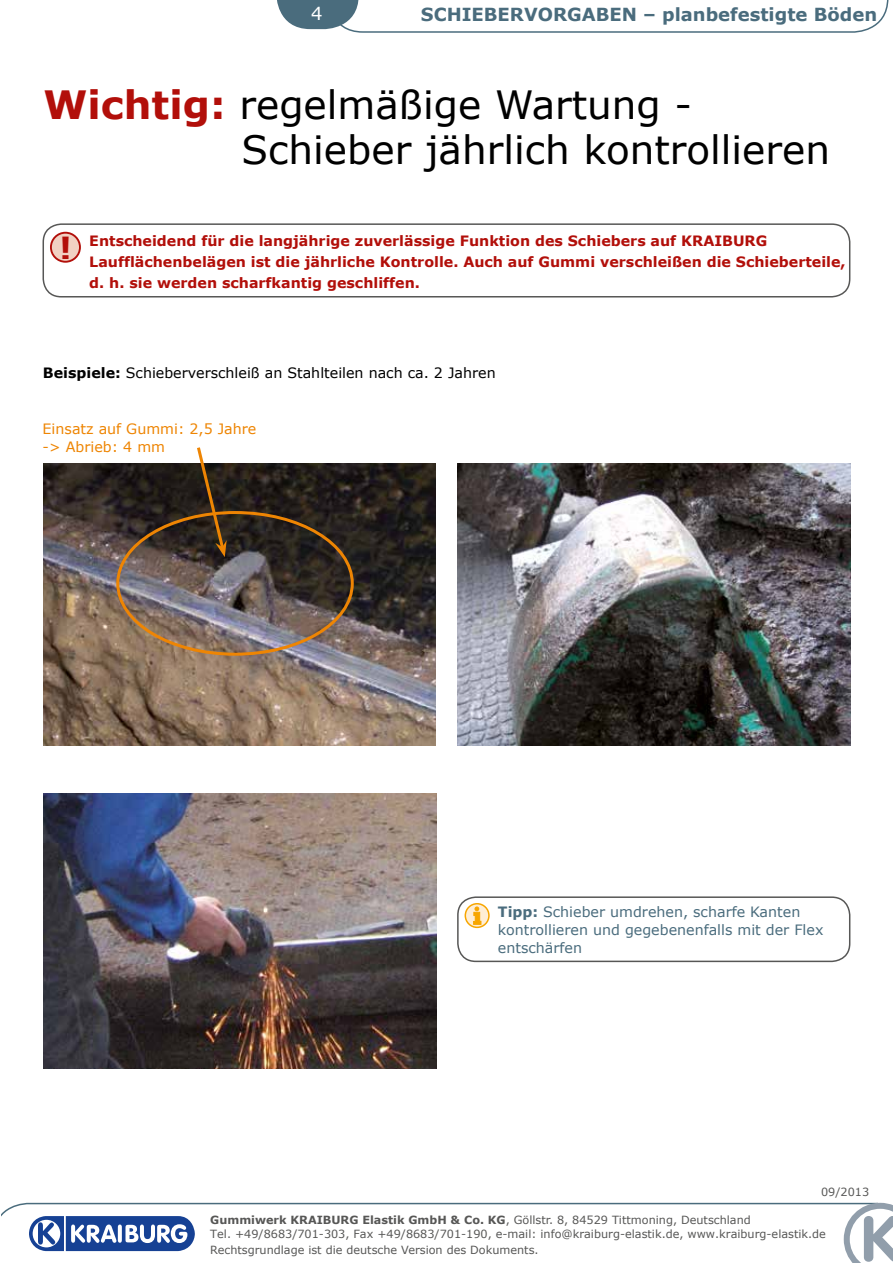
<style>
.page{position:relative;width:893px;height:1263px;background:#fff}
.page>*{position:absolute;margin:0;border:0;box-sizing:border-box;transform-origin:0 0}
.t1{font:39px/45px "Verdana";color:#000}
.t2{font:700 18px "Verdana";color:#4a6c7d}
.t3{font:18px "Verdana";color:#fff}
.t4{font:700 14.25px/21px "Verdana";color:#b20f0a}
.t5{font:14.25px/18px "Verdana";color:#4a6c7d}
.t6{font:14.25px "Verdana";color:#000}
.t7{font:14.25px/18px "Verdana";color:#ee8503}
.t8{font:11.25px/13.5px "Verdana";color:#575756}
.s1{font-weight:700;color:#b20f0a}
.s2{font-size:30.45px}
.s3{font-weight:700}
</style>
<div class="page">
<svg style="left:277px;top:0;width:612px;height:33px"></svg>
<img style="left:43px;top:464px;width:393px;height:281px">
<svg style="left:195px;top:447px;width:32px;height:110px;background:#5d4b36"></svg>
<img style="left:457px;top:464px;width:394px;height:281px">
<svg style="left:1px;top:1203px;width:843px;height:40px"></svg>
<svg style="left:844px;top:1203px;width:49px;height:60px"></svg>
<svg style="left:27px;top:1214px;width:170px;height:38px"></svg>
<div style="left:43px;top:223px;width:807px;height:74px;border:2px solid #575756;border-radius:18px"></div>
<div style="left:51px;top:233px;width:29px;height:29px;background:#f1d1c3;border-radius:50%"></div>
<div style="left:50px;top:232px;width:31px;height:31px;border:2px solid #b20f0a;border-radius:50%"></div>
<div style="left:457px;top:896px;width:393px;height:66px;border:2px solid #575756;border-radius:18px"></div>
<img style="left:44px;top:793px;width:393px;height:275px">
<div style="left:465px;top:904px;width:24px;height:23px;background:#ffeed5;border-radius:50%"></div>
<div style="left:465px;top:903px;width:25px;height:25px;border:2px solid #f7a600;border-radius:50%"></div>
<svg style="left:473px;top:906px;width:8px;height:19px"></svg>
<h2 class="t3" style="left:311px;top:1px;width:13px">4</h2>
<h2 class="t2" style="left:421px;top:2px;width:458px">SCHIEBERVORGABEN – planbefestigte Böden</h2>
<h1 class="t1" style="left:242px;top:82px;width:590px;text-indent:-198px"><span class="s1">Wichtig:</span> regelmäßige Wartung -<br>Schieber jährlich kontrollieren</h1>
<p class="t4" style="left:89px;top:230px;width:758px;text-indent:-30px"><span class="s2">!</span> Entscheidend für die langjährige zuverlässige Funktion des Schiebers auf KRAIBURG<br>Laufflächenbelägen ist die jährliche Kontrolle. Auch auf Gummi verschleißen die Schieberteile, d. h. sie werden scharfkantig geschliffen.</p>
<p class="t6" style="left:43px;top:363px;width:454px"><span class="s3">Beispiele:</span> Schieberverschleiß an Stahlteilen nach ca. 2 Jahren</p>
<p class="t7" style="left:43px;top:419px;width:215px">Einsatz auf Gummi: 2,5 Jahre -&gt; Abrieb: 4 mm</p>
<p class="t5" style="left:498px;top:902px;width:327px"><span class="s3">Tipp:</span> Schieber umdrehen, scharfe Kanten kontrollieren und gegebenenfalls mit der Flex entschärfen</p>
<p class="t8" style="left:821px;top:1185px;width:50px">09/2013</p>
<p class="t8" style="left:210px;top:1213px;width:617px"><span class="s3">Gummiwerk KRAIBURG Elastik GmbH &amp; Co. KG</span>, Göllstr. 8, 84529 Tittmoning, Deutschland<br>Tel. +49/8683/701-303, Fax +49/8683/701-190, e-mail: info@kraiburg-elastik.de, www.kraiburg-elastik.de</p>
<p class="t8" style="left:210px;top:1243px;width:330px">Rechtsgrundlage ist die deutsche Version des Dokuments.</p>
</div>
